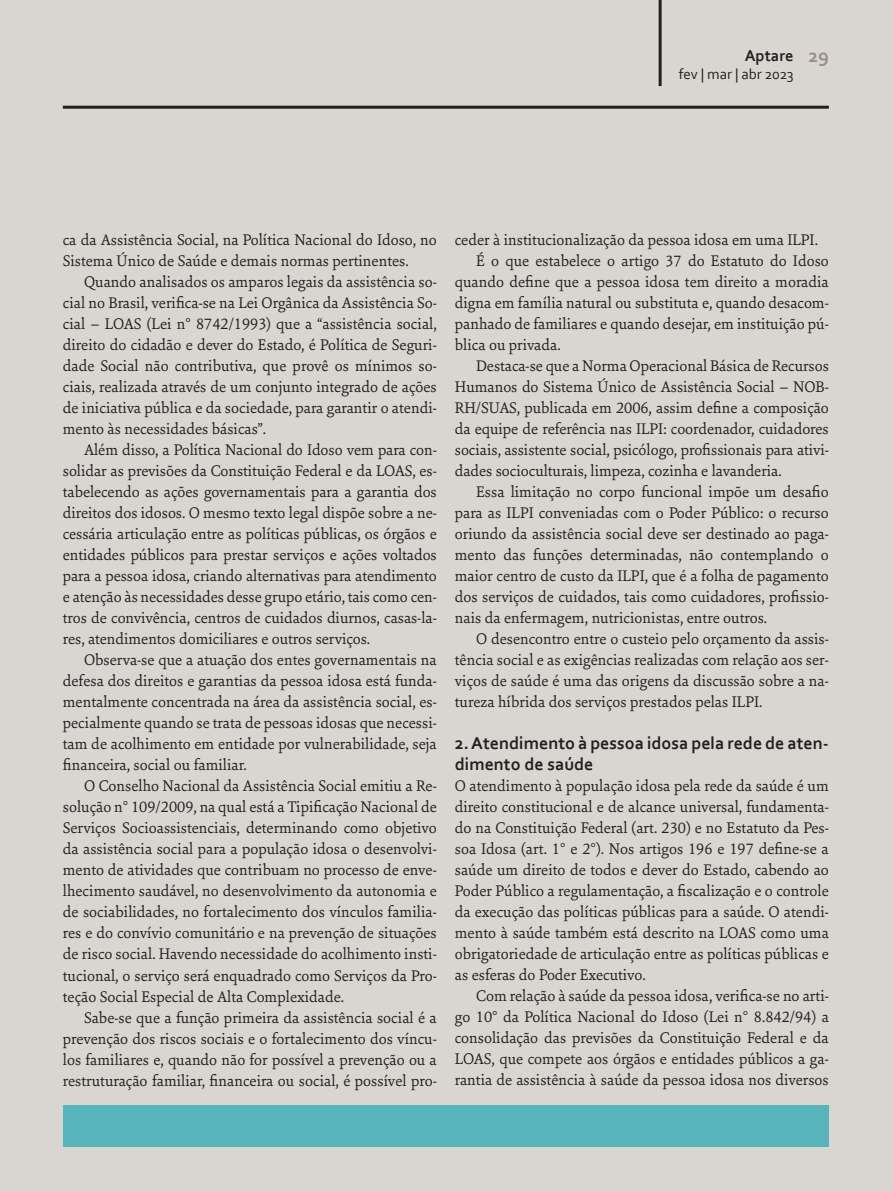
<style>
.page{position:relative;width:893px;height:1191px;background:#fff}
.page>*{position:absolute;margin:0;border:0;box-sizing:border-box;transform-origin:0 0}
.t1{font:700 19.5px "Corbel";color:#968d85}
.Intrtitulo{font:700 18px/21px "Corbel";color:#231f20}
.paragrafo_normal{font:16.5px/21px "Sina Nova";color:#231f20;text-align:justify}
.paragrafo_pos-intert{font:16.5px/21px "Sina Nova";color:#231f20;text-align:justify}
.t2{font:700 16.5px "Corbel";color:#231f20}
.t3{font:15px "Corbel";color:#231f20}
</style>
<div class="page">
<div style="left:0;top:0;width:892px;height:1190px;background:#d9d6d2"></div>
<hr style="left:63px;top:106px;width:765px;height:3px;background:#231f20">
<hr style="left:658px;top:0;width:3px;height:86px;background:#231f20">
<div style="left:63px;top:1105px;width:765px;height:41px;background:#58b4bb"></div>
<p class="t2" style="left:744px;top:45px;width:50px">Aptare</p>
<p class="t3" style="left:678px;top:65px;width:116px">fev | mar | abr 2023</p>
<p class="t1" style="left:808px;top:44px;width:22px">29</p>
<p class="paragrafo_normal" style="left:63px;top:228px;width:375px">ca da Assistência Social, na Política Nacional do Idoso, no<br>Sistema Único de Saúde e demais normas pertinentes.</p>
<p class="paragrafo_normal" style="left:63px;top:270px;width:375px;text-indent:21px">Quando analisados os amparos legais da assistência so&shy;cial no Brasil, verifica-se na Lei Orgânica da Assistência So&shy;cial – LOAS (Lei n° 8742/1993) que a “assistência social, direito do cidadão e dever do Estado, é Política de Seguri&shy;dade Social não contributiva, que provê os mínimos so&shy;ciais, realizada através de um conjunto integrado de ações de iniciativa pública e da sociedade, para garantir o atendi&shy;mento às necessidades básicas”.</p>
<p class="paragrafo_normal" style="left:63px;top:438px;width:375px;text-indent:21px">Além disso, a Política Nacional do Idoso vem para con&shy;solidar as previsões da Constituição Federal e da LOAS, es&shy;tabelecendo as ações governamentais para a garantia dos direitos dos idosos. O mesmo texto legal dispõe sobre a ne&shy;cessária articulação entre as políticas públicas, os órgãos e entidades públicos para prestar serviços e ações voltados para a pessoa idosa, criando alternativas para atendimento e atenção às necessidades desse grupo etário, tais como cen&shy;tros de convivência, centros de cuidados diurnos, casas-la&shy;res, atendimentos domiciliares e outros serviços.</p>
<p class="paragrafo_normal" style="left:63px;top:648px;width:375px;text-indent:21px">Observa-se que a atuação dos entes governamentais na defesa dos direitos e garantias da pessoa idosa está funda&shy;mentalmente concentrada na área da assistência social, es&shy;pecialmente quando se trata de pessoas idosas que necessi&shy;tam de acolhimento em entidade por vulnerabilidade, seja financeira, social ou familiar.</p>
<p class="paragrafo_normal" style="left:63px;top:774px;width:375px;text-indent:21px">O Conselho Nacional da Assistência Social emitiu a Re&shy;solução n° 109/2009, na qual está a Tipificação Nacional de Serviços Socioassistenciais, determinando como objetivo da assistência social para a população idosa o desenvolvi&shy;mento de atividades que contribuam no processo de enve&shy;lhecimento saudável, no desenvolvimento da autonomia e de sociabilidades, no fortalecimento dos vínculos familia&shy;res e do convívio comunitário e na prevenção de situações de risco social. Havendo necessidade do acolhimento insti&shy;tucional, o serviço será enquadrado como Serviços da Pro&shy;teção Social Especial de Alta Complexidade.</p>
<p class="paragrafo_normal" style="left:63px;top:1005px;width:375px;text-indent:21px">Sabe-se que a função primeira da assistência social é a prevenção dos riscos sociais e o fortalecimento dos víncu&shy;los familiares e, quando não for possível a prevenção ou a restruturação familiar, financeira ou social, é possível pro-</p>
<p class="paragrafo_normal" style="left:454px;top:228px;width:364px">ceder à institucionalização da pessoa idosa em uma ILPI.</p>
<p class="paragrafo_normal" style="left:454px;top:249px;width:375px;text-indent:21px">É o que estabelece o artigo 37 do Estatuto do Idoso quando define que a pessoa idosa tem direito a moradia digna em família natural ou substituta e, quando desacom&shy;panhado de familiares e quando desejar, em instituição pú&shy;blica ou privada.</p>
<p class="paragrafo_normal" style="left:454px;top:355px;width:375px;text-indent:21px">Destaca-se que a Norma Operacional Básica de Recursos Humanos do Sistema Único de Assistência Social – NOB-RH/SUAS, publicada em 2006, assim define a composição da equipe de referência nas ILPI: coordenador, cuidadores sociais, assistente social, psicólogo, profissionais para ativi&shy;dades socioculturais, limpeza, cozinha e lavanderia.</p>
<p class="paragrafo_normal" style="left:454px;top:481px;width:375px;text-indent:21px">Essa limitação no corpo funcional impõe um desafio para as ILPI conveniadas com o Poder Público: o recurso oriundo da assistência social deve ser destinado ao paga&shy;mento das funções determinadas, não contemplando o maior centro de custo da ILPI, que é a folha de pagamento dos serviços de cuidados, tais como cuidadores, profissio&shy;nais da enfermagem, nutricionistas, entre outros.</p>
<p class="paragrafo_normal" style="left:454px;top:628px;width:375px;text-indent:21px">O desencontro entre o custeio pelo orçamento da assis&shy;tência social e as exigências realizadas com relação aos ser&shy;viços de saúde é uma das origens da discussão sobre a na&shy;tureza híbrida dos serviços prestados pelas ILPI.</p>
<p class="Intrtitulo" style="left:454px;top:732px;width:375px">2. Atendimento à pessoa idosa pela rede de aten&shy;dimento de saúde</p>
<p class="paragrafo_pos-intert" style="left:454px;top:774px;width:375px">O atendimento à população idosa pela rede da saúde é um direito constitucional e de alcance universal, fundamenta&shy;do na Constituição Federal (art. 230) e no Estatuto da Pes&shy;soa Idosa (art. 1° e 2°). Nos artigos 196 e 197 define-se a saúde um direito de todos e dever do Estado, cabendo ao Poder Público a regulamentação, a fiscalização e o controle da execução das políticas públicas para a saúde. O atendi&shy;mento à saúde também está descrito na LOAS como uma obrigatoriedade de articulação entre as políticas públicas e as esferas do Poder Executivo.</p>
<p class="paragrafo_normal" style="left:454px;top:984px;width:375px;text-indent:21px">Com relação à saúde da pessoa idosa, verifica-se no arti&shy;go 10° da Política Nacional do Idoso (Lei n° 8.842/94) a consolidação das previsões da Constituição Federal e da LOAS, que compete aos órgãos e entidades públicos a ga&shy;rantia de assistência à saúde da pessoa idosa nos diversos</p>
</div>
